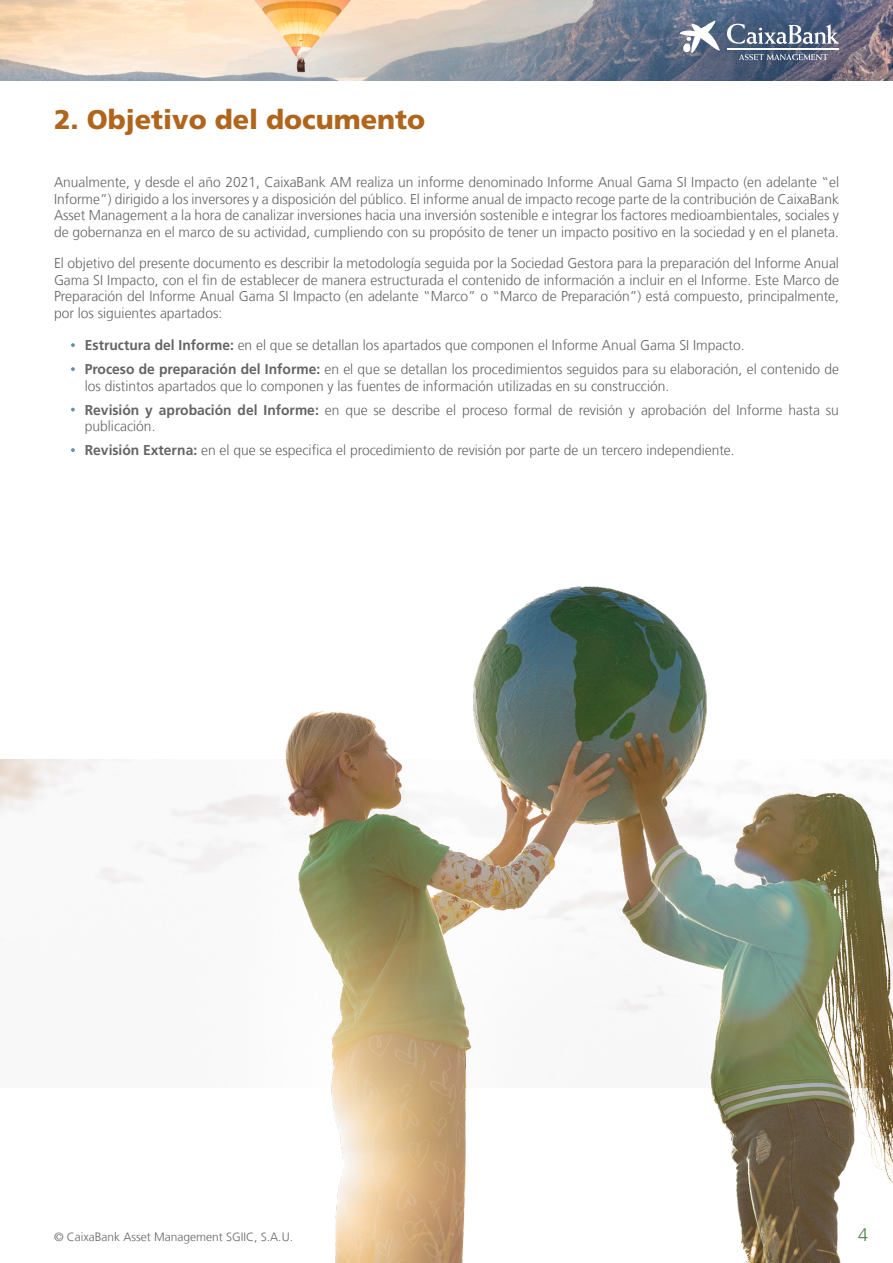
<style>
.page{position:relative;width:893px;height:1263px;background:#fff}
.page>*{position:absolute;margin:0;border:0;box-sizing:border-box;transform-origin:0 0}
.t1{font:900 27px "La Caixa Frutiger";color:#b0651d}
.t2{font:300 18px "La Caixa Frutiger";color:#54824d}
.t3{font:300 14.25px/16.5px "La Caixa Frutiger";color:#646464}
.t4{font:300 12px "La Caixa Frutiger";color:#646464}
.s1{font-weight:700}
</style>
<div class="page">
<img style="left:213px;top:586px;width:680px;height:677px">
<svg style="left:71px;top:343px;width:4px;height:4px"></svg>
<svg style="left:71px;top:367px;width:4px;height:4px"></svg>
<svg style="left:71px;top:408px;width:4px;height:3px"></svg>
<svg style="left:71px;top:448px;width:4px;height:4px"></svg>
<img style="left:0;top:0;width:893px;height:81px">
<svg style="left:739px;top:54px;width:89px;height:6px"></svg>
<svg style="left:680px;top:21px;width:40px;height:32px"></svg>
<hr style="left:727px;top:48px;width:112px;height:1px;background:#fff">
<svg style="left:727px;top:24px;width:112px;height:20px"></svg>
<hr style="left:727px;top:49px;width:112px;height:1px;background:#fff">
<h1 class="t1" style="left:54px;top:104px;width:373px">2. Objetivo del documento</h1>
<p class="t3" style="left:54px;top:174px;width:787px;text-align:justify">Anualmente, y desde el año 2021, CaixaBank AM realiza un informe denominado Informe Anual Gama SI Impacto (en adelante “el Informe”) dirigido a los inversores y a disposición del público. El informe anual de impacto recoge parte de la contribución de CaixaBank Asset Management a la hora de canalizar inversiones hacia una inversión sostenible e integrar los factores medioambientales, sociales y de gobernanza en el marco de su actividad, cumpliendo con su propósito de tener un impacto positivo en la sociedad y en el planeta.</p>
<p class="t3" style="left:54px;top:255px;width:786px;text-align:justify">El objetivo del presente documento es describir la metodología seguida por la Sociedad Gestora para la preparación del Informe Anual Gama SI Impacto, con el fin de establecer de manera estructurada el contenido de información a incluir en el Informe. Este Marco de Preparación del Informe Anual Gama SI Impacto (en adelante “Marco” o “Marco de Preparación”) está compuesto, principalmente, por los siguientes apartados:</p>
<p class="t3" style="left:85px;top:333px;width:756px;line-height:24px"><span class="s1">Estructura del Informe:</span> en el que se detallan los apartados que componen el Informe Anual Gama SI Impacto.<br><span class="s1">Proceso de preparación del Informe:</span> en el que se detallan los procedimientos seguidos para su elaboración, el contenido de</p>
<p class="t3" style="left:85px;top:374px;width:756px;line-height:24px">los distintos apartados que lo componen y las fuentes de información utilizadas en su construcción.<br><span class="s1">Revisión y aprobación del Informe:</span> en que se describe el proceso formal de revisión y aprobación del Informe hasta su</p>
<p class="t3" style="left:85px;top:414px;width:651px;line-height:24px">publicación.<br><span class="s1">Revisión Externa:</span> en el que se especifica el procedimiento de revisión por parte de un tercero independiente.</p>
<p class="t4" style="left:54px;top:1230px;width:240px">© CaixaBank Asset Management SGIIC, S.A.U.</p>
<p class="t2" style="left:858px;top:1224px;width:12px">4</p>
</div>
